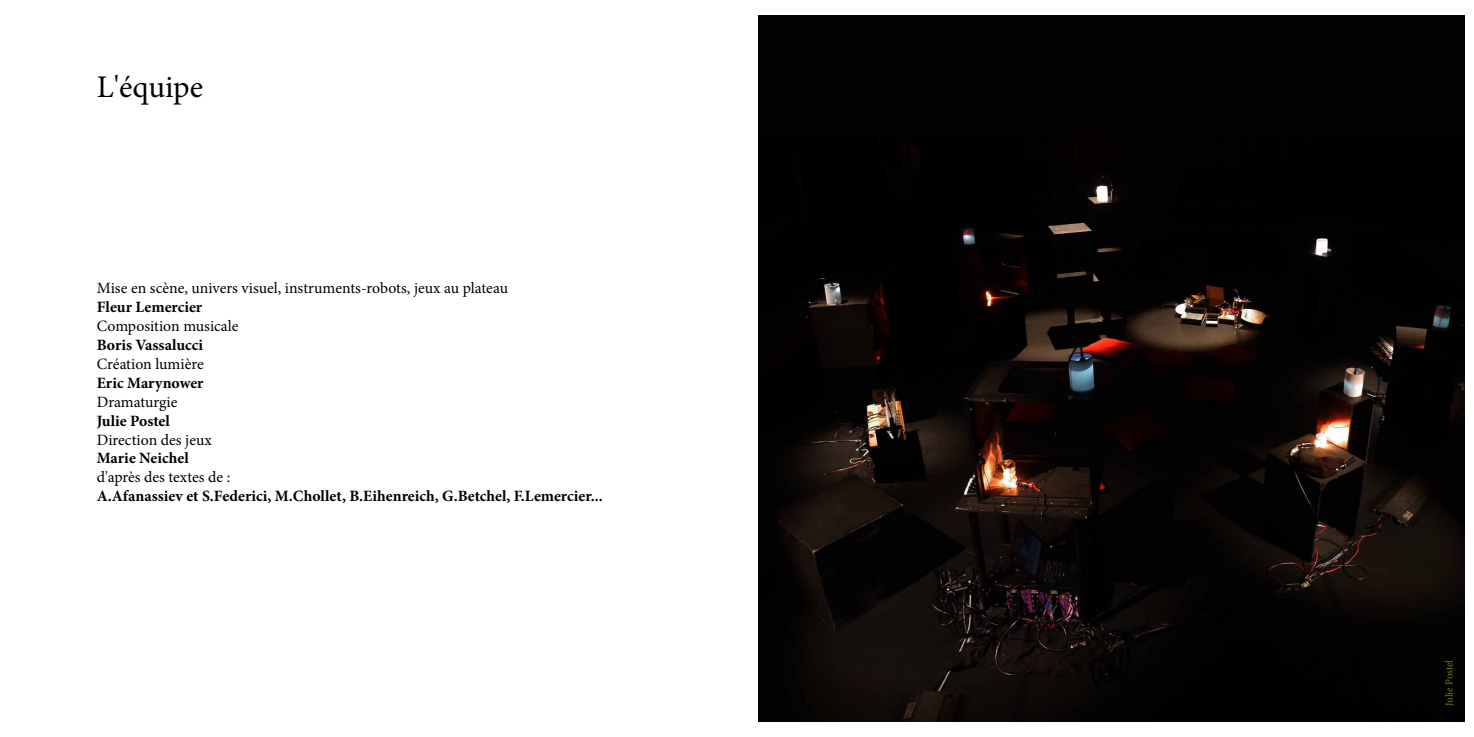
<style>
.page{position:relative;width:1474px;height:737px;background:#fff}
.page>*{position:absolute;margin:0;border:0;box-sizing:border-box;transform-origin:0 0}
.t1{font:31.5px "Minion Pro";color:#000}
.t2{font:15.75px "Minion Pro";color:#000}
.t3{font:700 15.75px "Minion Pro";color:#000}
.t4{font:10.5px "Minion Pro";letter-spacing:-.005em;color:#64850a}
</style>
<div class="page">
<img style="left:758px;top:16px;width:705px;height:705px">
<h1 class="t1" style="left:97px;top:66px;width:108px">L'équipe</h1>
<p class="t2" style="left:97px;top:278px;width:413px">Mise en scène, univers visuel, instruments-robots, jeux au plateau</p>
<p class="t3" style="left:97px;top:296px;width:107px">Fleur Lemercier</p>
<p class="t2" style="left:97px;top:315px;width:143px">Composition musicale</p>
<p class="t3" style="left:97px;top:334px;width:108px">Boris Vassalucci</p>
<p class="t2" style="left:97px;top:353px;width:108px">Création lumière</p>
<p class="t3" style="left:97px;top:372px;width:108px">Eric Marynower</p>
<p class="t2" style="left:97px;top:391px;width:82px">Dramaturgie</p>
<p class="t3" style="left:97px;top:409px;width:74px">Julie Postel</p>
<p class="t2" style="left:97px;top:429px;width:117px">Direction des jeux</p>
<p class="t3" style="left:97px;top:447px;width:93px">Marie Neichel</p>
<p class="t2" style="left:97px;top:467px;width:135px">d'après des textes de :</p>
<p class="t3" style="left:97px;top:485px;width:507px">A.Afanassiev et S.Federici, M.Chollet, B.Eihenreich, G.Betchel, F.Lemercier...</p>
<p class="t4" style="left:1441px;top:706px;width:48px;rotate:-90deg">Julie Postel</p>
</div>
